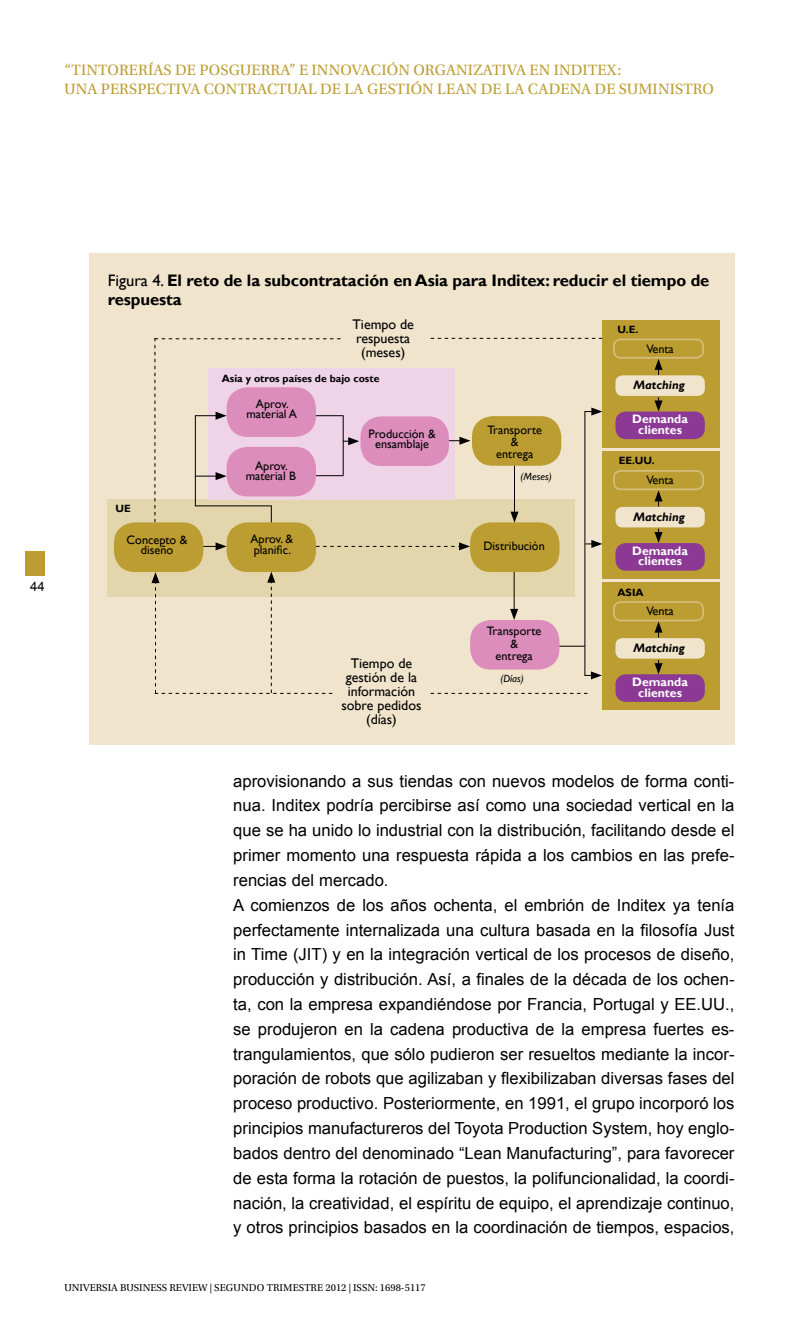
<style>
.page{position:relative;width:809px;height:1340px;background:#fff}
.page>*{position:absolute;margin:0;border:0;box-sizing:border-box;transform-origin:0 0}
.t1{font:16.62px/24.8px "Arial";color:#000}
.t2{font:700 16.62px/18.4px "Gill Sans";letter-spacing:-.005em;color:#000}
.t3{font:15.75px "Utopia Std";letter-spacing:.01em;color:#bc9d31}
.t4{font:14px/14px "Gill Sans";color:#000;text-align:center}
.t5{font:13.12px "Arial";color:#000}
.t6{font:12.25px/10.5px "Gill Sans";color:#000;text-align:center}
.t7{font:700 12.25px/10.5px "Gill Sans";color:#fff;text-align:center}
.t8{font:italic 700 12.25px "Gill Sans";color:#000}
.t9{font:10.5px "Utopia Std";color:#000}
.t10{font:700 10.5px "Gill Sans";color:#000}
.t11{font:italic 10.5px "Gill Sans";color:#000}
.s1{font-weight:400}
</style>
<div class="page">
<div style="left:25px;top:551px;width:20px;height:24px;background:#bc9d31"></div>
<div style="left:90px;top:254px;width:645px;height:491px;background:#f0e4cc"></div>
<div style="left:107px;top:499px;width:467px;height:97px;background:#e3d5ac"></div>
<div style="left:208px;top:368px;width:247px;height:131px;background:#efd3e6"></div>
<div style="left:601px;top:582px;width:118px;height:128px;background:#bc9d31"></div>
<svg style="left:430px;top:338px;width:171px;height:1px"></svg>
<svg style="left:430px;top:693px;width:157px;height:1px"></svg>
<div style="left:114px;top:522px;width:89px;height:50px;background:#bc9d31;border-radius:21px"></div>
<div style="left:227px;top:522px;width:89px;height:50px;background:#bc9d31;border-radius:21px"></div>
<div style="left:360px;top:416px;width:89px;height:50px;background:#dc8dbc;border-radius:21px"></div>
<div style="left:470px;top:522px;width:89px;height:50px;background:#bc9d31;border-radius:21px"></div>
<div style="left:472px;top:416px;width:89px;height:50px;background:#bc9d31;border-radius:21px"></div>
<div style="left:470px;top:620px;width:89px;height:49px;background:#dc8dbc;border-radius:21px"></div>
<div style="left:613px;top:601px;width:91px;height:20px;border:2px solid #d3bd7c;border-radius:7px"></div>
<div style="left:615px;top:674px;width:89px;height:28px;background:#8c3995;border-radius:10px"></div>
<svg style="left:151px;top:571px;width:181px;height:123px"></svg>
<hr style="left:514px;top:466px;width:1px;height:48px;background:#000">
<svg style="left:510px;top:511px;width:8px;height:11px"></svg>
<hr style="left:513px;top:572px;width:1px;height:39px;background:#000">
<svg style="left:510px;top:609px;width:8px;height:11px"></svg>
<svg style="left:154px;top:338px;width:205px;height:184px"></svg>
<svg style="left:449px;top:436px;width:21px;height:9px"></svg>
<svg style="left:584px;top:671px;width:18px;height:8px"></svg>
<hr style="left:584px;top:411px;width:1px;height:264px;background:#000">
<svg style="left:559px;top:645px;width:26px;height:1px"></svg>
<svg style="left:203px;top:542px;width:24px;height:8px"></svg>
<div style="left:615px;top:638px;width:89px;height:20px;background:#f0e4cc;border-radius:7px"></div>
<svg style="left:654px;top:660px;width:8px;height:14px"></svg>
<svg style="left:654px;top:621px;width:8px;height:16px"></svg>
<div style="left:601px;top:451px;width:118px;height:128px;background:#bc9d31"></div>
<div style="left:613px;top:470px;width:91px;height:20px;border:2px solid #d3bd7c;border-radius:7px"></div>
<div style="left:615px;top:543px;width:89px;height:27px;background:#8c3995;border-radius:10px"></div>
<svg style="left:585px;top:540px;width:17px;height:8px"></svg>
<div style="left:615px;top:507px;width:89px;height:20px;background:#f0e4cc;border-radius:7px"></div>
<svg style="left:654px;top:529px;width:8px;height:14px"></svg>
<svg style="left:654px;top:490px;width:8px;height:16px"></svg>
<div style="left:601px;top:320px;width:118px;height:127px;background:#bc9d31"></div>
<div style="left:613px;top:338px;width:91px;height:21px;border:2px solid #d3bd7c;border-radius:7px"></div>
<div style="left:615px;top:411px;width:89px;height:28px;background:#8c3995;border-radius:10px"></div>
<svg style="left:584px;top:407px;width:18px;height:8px"></svg>
<div style="left:615px;top:375px;width:89px;height:21px;background:#f0e4cc;border-radius:7px"></div>
<svg style="left:654px;top:397px;width:8px;height:14px"></svg>
<svg style="left:654px;top:359px;width:8px;height:16px"></svg>
<svg style="left:316px;top:542px;width:154px;height:8px"></svg>
<p class="t3" style="left:64px;top:61px;width:54px">“TINTORER</p>
<p class="t3" style="left:148px;top:61px;width:63px">ÍASDEPOSGUERRA</p>
<p class="t3" style="left:289px;top:61px;width:34px">” E INNOVA</p>
<p class="t3" style="left:371px;top:61px;width:54px">CIÓN ORGANI</p>
<p class="t3" style="left:473px;top:61px;width:38px">ZATIVA</p>
<p class="t3" style="left:529px;top:61px;width:40px">EN INDI</p>
<p class="t3" style="left:588px;top:61px;width:35px">TEX:</p>
<p class="t3" style="left:65px;top:80px;width:12px">UNA</p>
<p class="t3" style="left:101px;top:80px;width:10px">PERSPE</p>
<p class="t3" style="left:156px;top:80px;width:29px">CTIVA</p>
<p class="t3" style="left:204px;top:80px;width:254px">CONTRACTUAL DE LA GESTIÓN LEAN</p>
<p class="t3" style="left:481px;top:80px;width:70px">DE LA CADENA</p>
<p class="t3" style="left:594px;top:80px;width:67px">DE SUMINIS</p>
<p class="t3" style="left:683px;top:80px;width:21px">TRO</p>
<p class="t5" style="left:30px;top:577px;width:16px">44</p>
<p class="t2" style="left:108px;top:272px;width:603px"><span class="s1">Figura 4.</span> El reto de la subcontratación en Asia para Inditex: reducir el tiempo de respuesta</p>
<p class="t4" style="left:352px;top:318px;width:63px">Tiempo de respuesta (meses)</p>
<p class="t10" style="left:617px;top:323px;width:22px">U.E.</p>
<p class="t6" style="left:646px;top:343px;width:29px">Venta</p>
<p class="t10" style="left:222px;top:372px;width:159px">Asia y otros países de bajo coste</p>
<p class="t6" style="left:246px;top:398px;width:52px">Aprov. material A</p>
<p class="t10" style="left:116px;top:502px;width:17px">UE</p>
<p class="t6" style="left:246px;top:460px;width:52px">Aprov. material B</p>
<p class="t6" style="left:127px;top:534px;width:62px">Concepto &amp; diseño</p>
<p class="t6" style="left:250px;top:534px;width:44px;text-align:left">Aprov. &amp; planific.</p>
<p class="t6" style="left:368px;top:428px;width:69px">Producción &amp; ensamblaje</p>
<p class="t4" style="left:341px;top:656px;width:82px">Tiempo de gestión de la información sobre pedidos (días)</p>
<p class="t6" style="left:487px;top:423px;width:56px;line-height:12.2px">Transporte &amp;<br>entrega</p>
<p class="t11" style="left:520px;top:470px;width:33px">(Meses)</p>
<p class="t6" style="left:483px;top:541px;width:63px">Distribución</p>
<p class="t6" style="left:487px;top:625px;width:56px;line-height:12.2px">Transporte &amp;<br>entrega</p>
<p class="t11" style="left:500px;top:672px;width:25px">(Días)</p>
<p class="t8" style="left:633px;top:378px;width:53px">Matching</p>
<p class="t7" style="left:632px;top:414px;width:57px">Demanda clientes</p>
<p class="t10" style="left:618px;top:454px;width:38px">EE.UU.</p>
<p class="t6" style="left:646px;top:475px;width:29px">Venta</p>
<p class="t8" style="left:633px;top:509px;width:53px">Matching</p>
<p class="t7" style="left:632px;top:546px;width:57px">Demanda clientes</p>
<p class="t10" style="left:617px;top:586px;width:28px">ASIA</p>
<p class="t6" style="left:646px;top:606px;width:29px">Venta</p>
<p class="t8" style="left:633px;top:641px;width:53px">Matching</p>
<p class="t7" style="left:632px;top:677px;width:57px">Demanda clientes</p>
<p class="t1" style="left:233px;top:768px;width:503px">aprovisionando a sus tiendas con nuevos modelos de forma conti&shy;nua. Inditex podría percibirse así como una sociedad vertical en la que se ha unido lo industrial con la distribución, facilitando desde el primer momento una respuesta rápida a los cambios en las prefe&shy;rencias del mercado.<br>A comienzos de los años ochenta, el embrión de Inditex ya tenía perfectamente internalizada una cultura basada en la filosofía Just in Time (JIT) y en la integración vertical de los procesos de diseño, producción y distribución. Así, a finales de la década de los ochen&shy;ta, con la empresa expandiéndose por Francia, Portugal y EE.UU., se produjeron en la cadena productiva de la empresa fuertes es&shy;trangulamientos, que sólo pudieron ser resueltos mediante la incor&shy;poración de robots que agilizaban y flexibilizaban diversas fases del proceso productivo. Posteriormente, en 1991, el grupo incorporó los principios manufactureros del Toyota Production System, hoy englo&shy;bados dentro del denominado “Lean Manufacturing”, para favorecer de esta forma la rotación de puestos, la polifuncionalidad, la coordi&shy;nación, la creatividad, el espíritu de equipo, el aprendizaje continuo, y otros principios basados en la coordinación de tiempos, espacios,</p>
<p class="t9" style="left:64px;top:1281px;width:363px">UNIVERSIA BUSINESS REVIEW | SEGUNDO TRIMESTRE 2012 | ISSN: 1698-5117</p>
</div>
